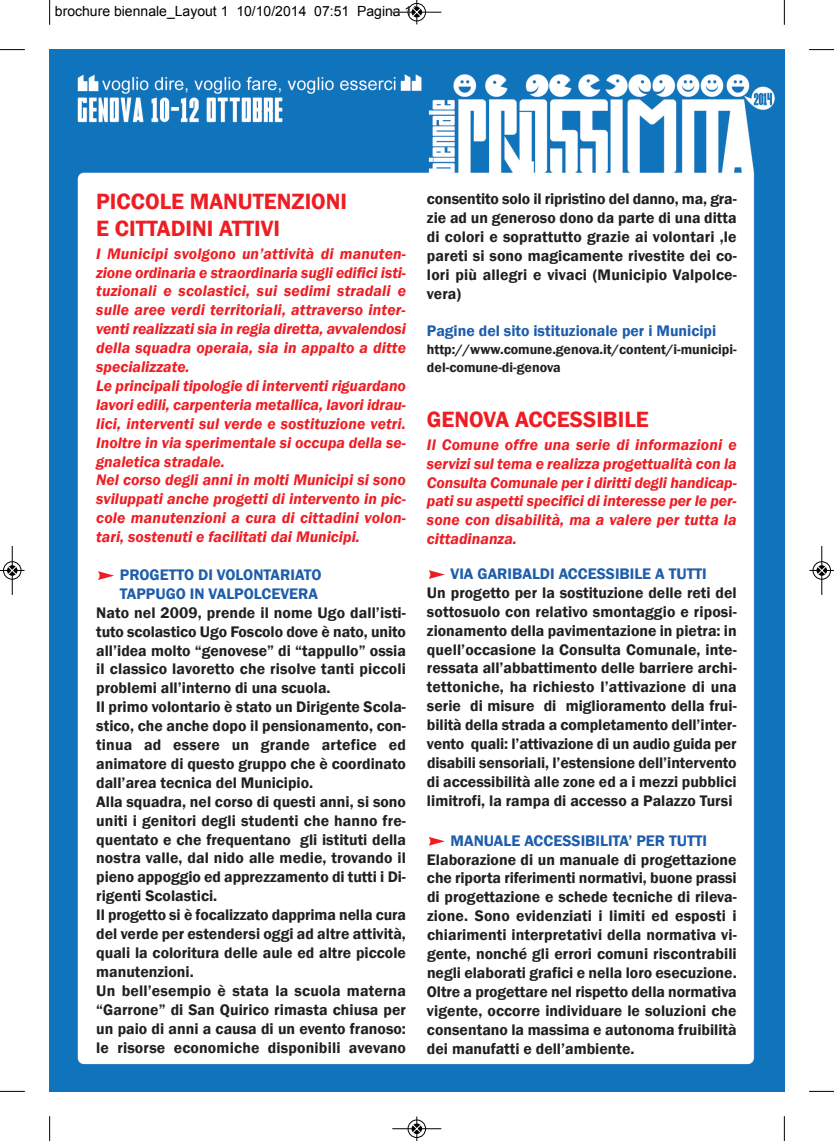
<style>
.page{position:relative;width:834px;height:1141px;background:#fff}
.page>*{position:absolute;margin:0;border:0;box-sizing:border-box;transform-origin:0 0}
.t1{font:600 22.75px/27.3px "Franklin Gothic";color:#ee1d23}
.t2{font:600 15.75px/18.9px "Franklin Gothic";color:#231f20;text-align:justify}
.t3{font:italic 600 15.75px/18.9px "Franklin Gothic";color:#ee1d23}
.t4{font:600 15.75px/18.9px "Franklin Gothic";color:#1d5dab}
.t5{font:600 14px/18px "Franklin Gothic";letter-spacing:-.005em;color:#231f20}
.t6{font:14px "Arial";color:#000}
</style>
<div class="page">
<img style="left:50px;top:50px;width:734px;height:1041px">
<svg style="left:98px;top:571px;width:16px;height:9px"></svg>
<svg style="left:428px;top:570px;width:17px;height:9px"></svg>
<svg style="left:428px;top:837px;width:17px;height:9px"></svg>
<svg style="left:49px;top:0;width:1px;height:25px"></svg>
<svg style="left:0;top:49px;width:25px;height:1px"></svg>
<svg style="left:783px;top:0;width:1px;height:25px"></svg>
<svg style="left:809px;top:49px;width:24px;height:1px"></svg>
<svg style="left:49px;top:1116px;width:1px;height:25px"></svg>
<svg style="left:0;top:1091px;width:25px;height:1px"></svg>
<svg style="left:783px;top:1116px;width:1px;height:25px"></svg>
<svg style="left:809px;top:1091px;width:24px;height:1px"></svg>
<div style="left:407px;top:3px;width:19px;height:19px;border:1px solid #fff;border-radius:50%"></div>
<hr style="left:392px;top:12px;width:49px;height:1px;background:#000">
<div style="left:408px;top:3px;width:17px;height:18px;border:1px solid #000;border-radius:50%"></div>
<svg style="left:412px;top:0;width:9px;height:24px"></svg>
<div style="left:407px;top:1119px;width:19px;height:19px;border:1px solid #fff;border-radius:50%"></div>
<hr style="left:392px;top:1128px;width:49px;height:1px;background:#000">
<div style="left:408px;top:1120px;width:17px;height:18px;border:1px solid #000;border-radius:50%"></div>
<svg style="left:412px;top:1116px;width:9px;height:25px"></svg>
<div style="left:3px;top:561px;width:19px;height:19px;border:1px solid #fff;border-radius:50%"></div>
<hr style="left:12px;top:546px;width:1px;height:49px;background:#000">
<div style="left:3px;top:561px;width:18px;height:18px;border:1px solid #000;border-radius:50%"></div>
<svg style="left:0;top:566px;width:24px;height:9px"></svg>
<div style="left:812px;top:561px;width:19px;height:19px;border:1px solid #fff;border-radius:50%"></div>
<hr style="left:821px;top:546px;width:1px;height:49px;background:#000">
<div style="left:812px;top:561px;width:18px;height:18px;border:1px solid #000;border-radius:50%"></div>
<svg style="left:809px;top:566px;width:24px;height:9px"></svg>
<p class="t6" style="left:55px;top:3px;width:367px">brochure biennale_Layout 1 10/10/2014 07:51 Pagina 10</p>
<h1 class="t1" style="left:96px;top:187px;width:252px">PICCOLE MANUTENZIONI<br>E CITTADINI ATTIVI</h1>
<p class="t3" style="left:96px;top:244px;width:311px">I Municipi svolgono un’attività di manuten&shy;zione ordinaria e straordinaria sugli edifici isti&shy;tuzionali e scolastici, sui sedimi stradali e sulle aree verdi territoriali, attraverso inter&shy;venti realizzati sia in regia diretta, avvalendosi della squadra operaia, sia in appalto a ditte specializzate.<br>Le principali tipologie di interventi riguardano lavori edili, carpenteria metallica, lavori idrau&shy;lici, interventi sul verde e sostituzione vetri.<br>Inoltre in via sperimentale si occupa della se&shy;gnaletica stradale.<br>Nel corso degli anni in molti Municipi si sono sviluppati anche progetti di intervento in pic&shy;cole manutenzioni a cura di cittadini volon&shy;tari, sostenuti e facilitati dai Municipi.</p>
<p class="t4" style="left:120px;top:565px;width:203px">PROGETTO DI VOLONTARIATO<br>TAPPUGO IN VALPOLCEVERA</p>
<p class="t2" style="left:96px;top:603px;width:311px;text-align:left">Nato nel 2009, prende il nome Ugo dall’isti&shy;tuto scolastico Ugo Foscolo dove è nato, unito all’idea molto “genovese” di “tappullo” ossia il classico lavoretto che risolve tanti piccoli problemi all’interno di una scuola.<br>Il primo volontario è stato un Dirigente Scola&shy;stico, che anche dopo il pensionamento, con&shy;tinua ad essere un grande artefice ed animatore di questo gruppo che è coordinato dall’area tecnica del Municipio.<br>Alla squadra, nel corso di questi anni, si sono uniti i genitori degli studenti che hanno fre&shy;quentato e che frequentano gli istituti della nostra valle, dal nido alle medie, trovando il pieno appoggio ed apprezzamento di tutti i Di&shy;rigenti Scolastici.<br>Il progetto si è focalizzato dapprima nella cura del verde per estendersi oggi ad altre attività, quali la coloritura delle aule ed altre piccole manutenzioni.<br>Un bell’esempio è stata la scuola materna “Garrone” di San Quirico rimasta chiusa per un paio di anni a causa di un evento franoso: le risorse economiche disponibili avevano</p>
<p class="t2" style="left:427px;top:189px;width:311px">consentito solo il ripristino del danno, ma, gra&shy;zie ad un generoso dono da parte di una ditta di colori e soprattutto grazie ai volontari ,le pareti si sono magicamente rivestite dei co&shy;lori più allegri e vivaci (Municipio Valpolce&shy;vera)</p>
<p class="t4" style="left:427px;top:321px;width:291px">Pagine del sito istituzionale per i Municipi</p>
<p class="t5" style="left:427px;top:340px;width:311px">http://www.comune.genova.it/content/i-municipi&shy;del-comune-di-genova</p>
<h1 class="t1" style="left:427px;top:406px;width:223px">GENOVA ACCESSIBILE</h1>
<p class="t3" style="left:427px;top:435px;width:311px;text-align:justify">Il Comune offre una serie di informazioni e servizi sul tema e realizza progettualità con la Consulta Comunale per i diritti degli handicap&shy;pati su aspetti specifici di interesse per le per&shy;sone con disabilità, ma a valere per tutta la cittadinanza.</p>
<p class="t4" style="left:450px;top:564px;width:257px">VIA GARIBALDI ACCESSIBILE A TUTTI</p>
<p class="t2" style="left:427px;top:583px;width:311px">Un progetto per la sostituzione delle reti del sottosuolo con relativo smontaggio e riposi&shy;zionamento della pavimentazione in pietra: in quell’occasione la Consulta Comunale, inte&shy;ressata all’abbattimento delle barriere archi&shy;tettoniche, ha richiesto l’attivazione di una serie di misure di miglioramento della frui&shy;bilità della strada a completamento dell’inter&shy;vento quali: l’attivazione di un audio guida per disabili sensoriali, l’estensione dell’intervento di accessibilità alle zone ed a i mezzi pubblici limitrofi, la rampa di accesso a Palazzo Tursi</p>
<p class="t4" style="left:450px;top:831px;width:258px">MANUALE ACCESSIBILITA’ PER TUTTI</p>
<p class="t2" style="left:427px;top:850px;width:311px">Elaborazione di un manuale di progettazione che riporta riferimenti normativi, buone prassi di progettazione e schede tecniche di rileva&shy;zione. Sono evidenziati i limiti ed esposti i chiarimenti interpretativi della normativa vi&shy;gente, nonché gli errori comuni riscontrabili negli elaborati grafici e nella loro esecuzione.<br>Oltre a progettare nel rispetto della normativa vigente, occorre individuare le soluzioni che consentano la massima e autonoma fruibilità dei manufatti e dell’ambiente.</p>
</div>
